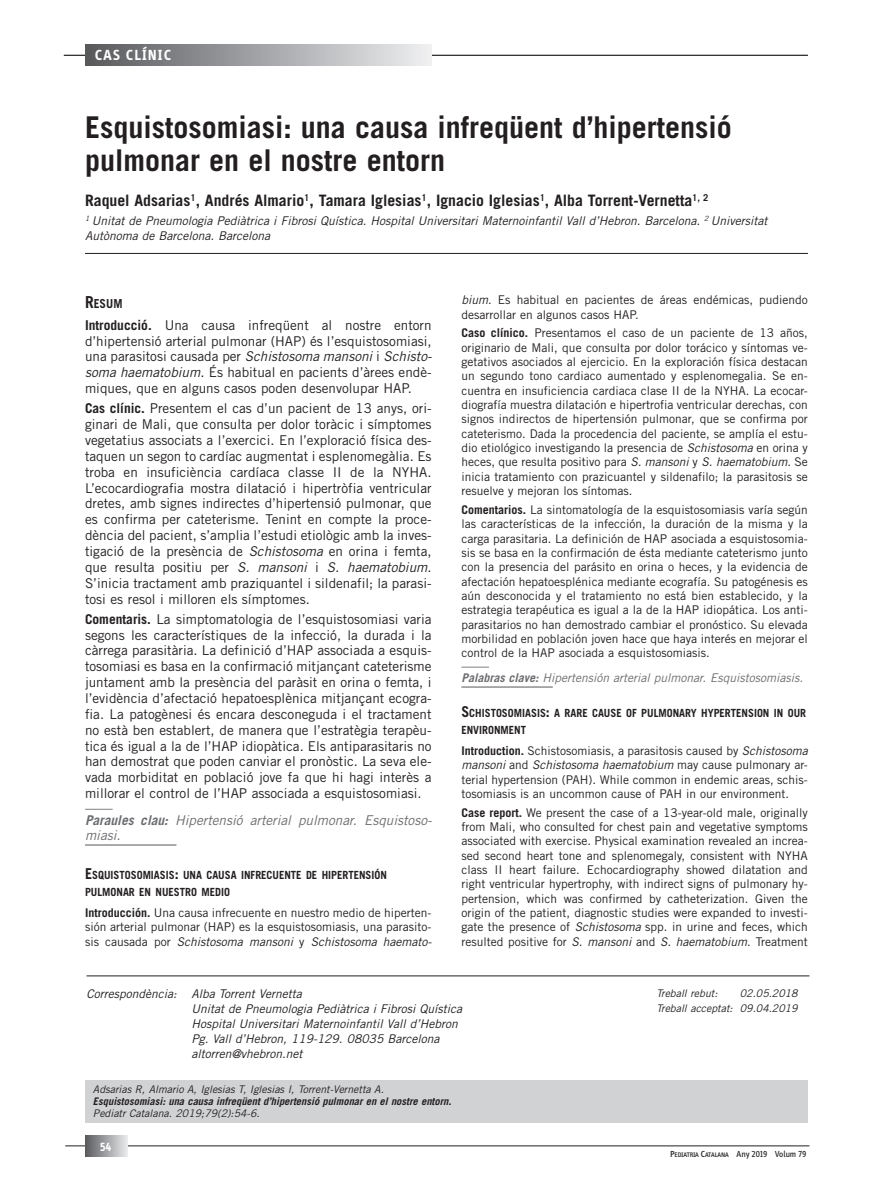
<style>
.page{position:relative;width:893px;height:1191px;background:#fff}
.page>*{position:absolute;margin:0;border:0;box-sizing:border-box;transform-origin:0 0}
.t1{font:700 30px/33px "Trade Gothic";color:#231f20}
.t2{font:700 15.75px "Trade Gothic";color:#231f20}
.t3{font:700 15px "Info";letter-spacing:.1em;color:#fff}
.t4{font:13.5px/15.9px "Trade Gothic";color:#231f20;text-align:justify}
.t5{font:italic 13.5px/15.9px "Trade Gothic";color:#6c6d70}
.t6{font:700 12.3px "Trade Gothic";color:#231f20;scale:.95 1}
.t7{font:12px/14.4px "Trade Gothic";color:#231f20;text-align:justify}
.t8{font:italic 12px/15px "Trade Gothic";color:#231f20}
.t9{font:italic 12px "Trade Gothic";color:#6c6d70}
.t10{font:700 12px "Info";color:#fff}
.t11{font:700 11.25px/17.4px "Trade Gothic";color:#231f20;scale:.95 1}
.t12{font:italic 10.5px/15px "Trade Gothic";color:#231f20;text-align:right}
.t13{font:italic 700 10.5px "Trade Gothic";color:#231f20}
.t14{font:500 6.75px "Info";color:#231f20}
.s1{font-size:16.5px}
.s2{font-weight:700}
.s3{font-style:italic}
.s4{font-size:15px}
.s5{font-size:9px}
.s6{font-weight:400;font-size:9px}
</style>
<div class="page">
<hr style="left:64px;top:55px;width:744px;height:1px;background:#231f20">
<div style="left:85px;top:45px;width:347px;height:21px;background:linear-gradient(to right,#57585c,#eeeff1)"></div>
<hr style="left:65px;top:1145px;width:744px;height:1px;background:#231f20">
<div style="left:85px;top:1135px;width:43px;height:22px;background:linear-gradient(to right,#5a5b5e,#eaebed)"></div>
<hr style="left:85px;top:253px;width:723px;height:1px;background:#231f20">
<svg style="left:461px;top:667px;width:28px;height:1px"></svg>
<hr style="left:461px;top:686px;width:92px;height:1px;background:#57585a">
<svg style="left:85px;top:809px;width:28px;height:1px"></svg>
<hr style="left:85px;top:844px;width:91px;height:1px;background:#57585a">
<div style="left:85px;top:1080px;width:723px;height:43px;background:#d1d2d4"></div>
<hr style="left:87px;top:975px;width:722px;height:1px;background:#231f20">
<p class="t3" style="left:95px;top:50px;width:77px">CAS CLÍNIC</p>
<h1 class="t1" style="left:85px;top:113px;width:648px">Esquistosomiasi: una causa infreqüent d’hipertensió pulmonar en el nostre entorn</h1>
<h2 class="t2" style="left:85px;top:195px;width:625px">Raquel Adsarias<sup>1</sup>, Andrés Almario<sup>1</sup>, Tamara Iglesias<sup>1</sup>, Ignacio Iglesias<sup>1</sup>, Alba Torrent-Vernetta<sup>1,</sup> <sup>2</sup></h2>
<p class="t8" style="left:85px;top:214px;width:684px"><sup>1</sup> Unitat de Pneumologia Pediàtrica i Fibrosi Quística. Hospital Universitari Maternoinfantil Vall d’Hebron. Barcelona. <sup>2</sup> Universitat<br>Autònoma de Barcelona. Barcelona</p>
<p class="t6" style="left:85px;top:299px;width:41px"><span class="s1">R</span>ESUM</p>
<p class="t4" style="left:85px;top:318px;width:348px"><span class="s2">Introducció.</span> Una causa infreqüent al nostre entorn d’hipertensió arterial pulmonar (HAP) és l’esquistosomiasi, una parasitosi causada per <span class="s3">Schistosoma mansoni</span> i <span class="s3">Schisto&shy;soma haematobium</span>. És habitual en pacients d’àrees endè&shy;miques, que en alguns casos poden desenvolupar HAP.</p>
<p class="t4" style="left:85px;top:402px;width:348px"><span class="s2">Cas clínic.</span> Presentem el cas d’un pacient de 13 anys, ori&shy;ginari de Mali, que consulta per dolor toràcic i símptomes vegetatius associats a l’exercici. En l’exploració física des&shy;taquen un segon to cardíac augmentat i esplenomegàlia. Es troba en insuficiència cardíaca classe II de la NYHA.<br>L’ecocardiografia mostra dilatació i hipertròfia ventricular dretes, amb signes indirectes d’hipertensió pulmonar, que es confirma per cateterisme. Tenint en compte la proce&shy;dència del pacient, s’amplia l’estudi etiològic amb la inves&shy;tigació de la presència de <span class="s3">Schistosoma</span> en orina i femta, que resulta positiu per <span class="s3">S. mansoni</span> i <span class="s3">S. haematobium</span>.<br>S’inicia tractament amb praziquantel i sildenafil; la parasi&shy;tosi es resol i milloren els símptomes.</p>
<p class="t4" style="left:85px;top:612px;width:348px"><span class="s2">Comentaris.</span> La simptomatologia de l’esquistosomiasi varia segons les característiques de la infecció, la durada i la càrrega parasitària. La definició d’HAP associada a esquis&shy;tosomiasi es basa en la confirmació mitjançant cateterisme juntament amb la presència del paràsit en orina o femta, i l’evidència d’afectació hepatoesplènica mitjançant ecogra&shy;fia. La patogènesi és encara desconeguda i el tractament no està ben establert, de manera que l’estratègia terapèu&shy;tica és igual a la de l’HAP idiopàtica. Els antiparasitaris no han demostrat que poden canviar el pronòstic. La seva ele&shy;vada morbiditat en població jove fa que hi hagi interès a millorar el control de l’HAP associada a esquistosomiasi.</p>
<p class="t5" style="left:85px;top:813px;width:348px"><span class="s2">Paraules clau:</span> Hipertensió arterial pulmonar. Esquistoso&shy;miasi.</p>
<p class="t11" style="left:85px;top:867px;width:319px"><span class="s4">E</span>SQUISTOSOMIASIS<span class="s4">:</span> UNA CAUSA INFRECUENTE DE HIPERTENSIÓN<br>PULMONAR EN NUESTRO MEDIO</p>
<p class="t7" style="left:85px;top:906px;width:348px"><span class="s2">Introducción.</span> Una causa infrecuente en nuestro medio de hiperten&shy;sión arterial pulmonar (HAP) es la esquistosomiasis, una parasito&shy;sis causada por <span class="s3">Schistosoma mansoni</span> y <span class="s3">Schistosoma haemato-</span></p>
<p class="t7" style="left:461px;top:294px;width:348px"><span class="s3">bium</span>. Es habitual en pacientes de áreas endémicas, pudiendo desarrollar en algunos casos HAP.</p>
<p class="t7" style="left:461px;top:327px;width:348px"><span class="s2">Caso clínico.</span> Presentamos el caso de un paciente de 13 años, originario de Mali, que consulta por dolor torácico y síntomas ve&shy;getativos asociados al ejercicio. En la exploración física destacan un segundo tono cardiaco aumentado y esplenomegalia. Se en&shy;cuentra en insuficiencia cardiaca clase II de la NYHA. La ecocar&shy;diografía muestra dilatación e hipertrofia ventricular derechas, con signos indirectos de hipertensión pulmonar, que se confirma por cateterismo. Dada la procedencia del paciente, se amplía el estu&shy;dio etiológico investigando la presencia de <span class="s3">Schistosoma</span> en orina y heces, que resulta positivo para <span class="s3">S. mansoni</span> y <span class="s3">S. haematobium</span>. Se inicia tratamiento con prazicuantel y sildenafilo; la parasitosis se resuelve y mejoran los síntomas.</p>
<p class="t7" style="left:461px;top:503px;width:348px"><span class="s2">Comentarios.</span> La sintomatología de la esquistosomiasis varía según las características de la infección, la duración de la misma y la carga parasitaria. La definición de HAP asociada a esquistosomia&shy;sis se basa en la confirmación de ésta mediante cateterismo junto con la presencia del parásito en orina o heces, y la evidencia de afectación hepatoesplénica mediante ecografía. Su patogénesis es aún desconocida y el tratamiento no está bien establecido, y la estrategia terapéutica es igual a la de la HAP idiopática. Los anti&shy;parasitarios no han demostrado cambiar el pronóstico. Su elevada morbilidad en población joven hace que haya interés en mejorar el control de la HAP asociada a esquistosomiasis.</p>
<p class="t9" style="left:461px;top:674px;width:343px"><span class="s2">Palabras clave:</span> Hipertensión arterial pulmonar. Esquistosomiasis.</p>
<p class="t11" style="left:461px;top:705px;width:364px"><span class="s4">S</span>CHISTOSOMIASIS<span class="s4">:</span> A RARE CAUSE OF PULMONARY HYPERTENSION IN OUR<br>ENVIRONMENT</p>
<p class="t7" style="left:461px;top:744px;width:348px"><span class="s2">Introduction.</span> Schistosomiasis, a parasitosis caused by <span class="s3">Schistosoma mansoni</span> and <span class="s3">Schistosoma haematobium</span> may cause pulmonary ar&shy;terial hypertension (PAH). While common in endemic areas, schis&shy;tosomiasis is an uncommon cause of PAH in our environment.</p>
<p class="t7" style="left:461px;top:806px;width:348px"><span class="s2">Case report.</span> We present the case of a 13-year-old male, originally from Mali, who consulted for chest pain and vegetative symptoms associated with exercise. Physical examination revealed an increa&shy;sed second heart tone and splenomegaly, consistent with NYHA class II heart failure. Echocardiography showed dilatation and right ventricular hypertrophy, with indirect signs of pulmonary hy&shy;pertension, which was confirmed by catheterization. Given the origin of the patient, diagnostic studies were expanded to investi&shy;gate the presence of <span class="s3">Schistosoma</span> spp. in urine and feces, which resulted positive for <span class="s3">S. mansoni</span> and <span class="s3">S. haematobium</span>. Treatment</p>
<p class="t8" style="left:191px;top:987px;width:272px;text-indent:-105px">Correspondència: Alba Torrent Vernetta<br>Unitat de Pneumologia Pediàtrica i Fibrosi Quística Hospital Universitari Maternoinfantil Vall d’Hebron Pg. Vall d’Hebron, 119-129. 08035 Barcelona altorren@vhebron.net</p>
<p class="t12" style="left:656px;top:986px;width:63px">Treball rebut:</p>
<p class="t12" style="left:656px;top:986px;width:143px">02.05.2018<br>Treball acceptat: 09.04.2019</p>
<p class="t12" style="left:93px;top:1083px;width:292px">Adsarias R, Almario A, Iglesias T, Iglesias I, Torrent-Vernetta A.</p>
<p class="t13" style="left:93px;top:1098px;width:360px">Esquistosomiasi: una causa infreqüent d’hipertensió pulmonar en el nostre entorn.</p>
<p class="t12" style="left:93px;top:1107px;width:168px">Pediatr Catalana. 2019;79(2):54-6.</p>
<p class="t10" style="left:100px;top:1142px;width:13px">54</p>
<p class="t14" style="left:670px;top:1152px;width:138px"><span class="s5">P</span>EDIATRIA <span class="s5">C</span>ATALANA <span class="s6">Any 2019 Volum 79</span></p>
</div>
